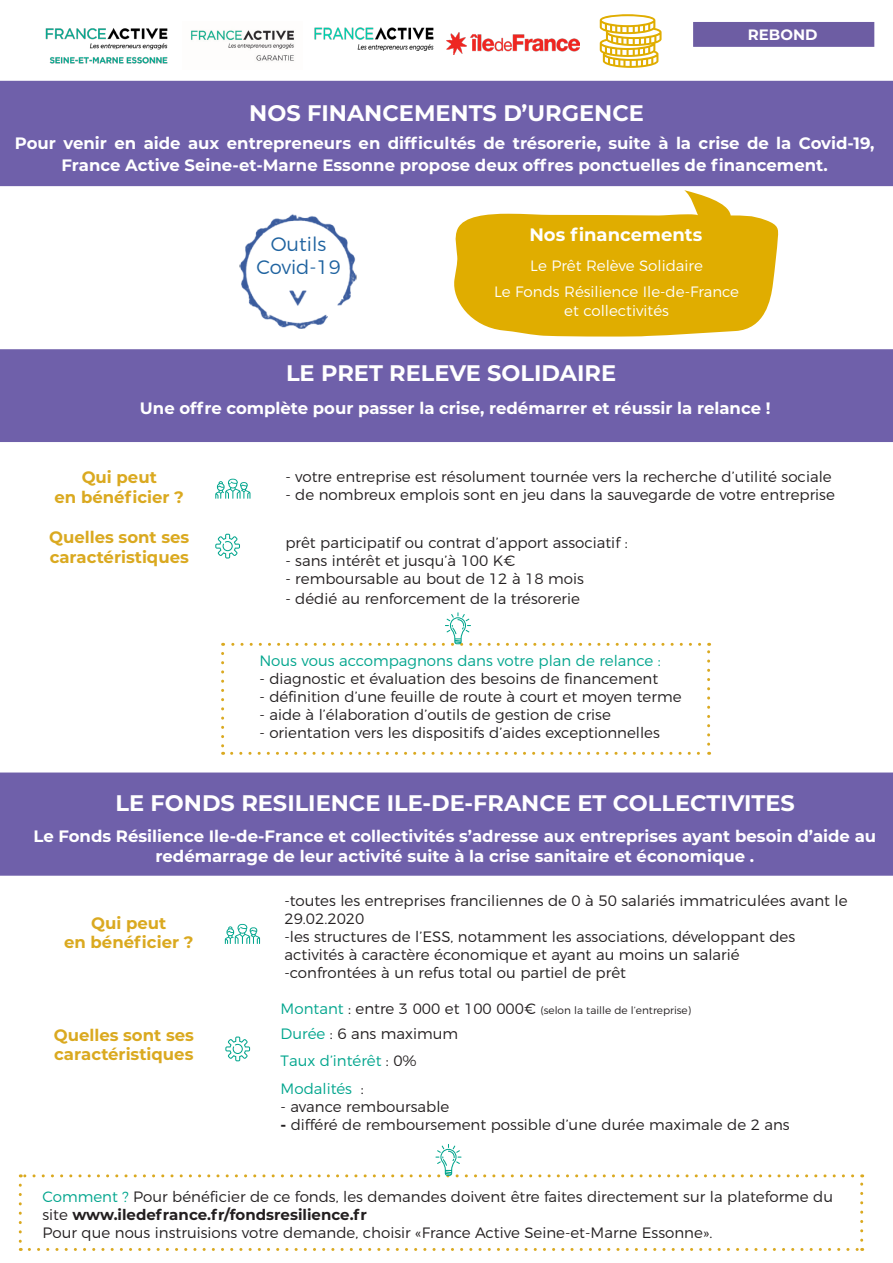
<style>
.page{position:relative;width:893px;height:1263px;background:#fff}
.page>*{position:absolute;margin:0;border:0;box-sizing:border-box;transform-origin:0 0}
.t1{font:700 22.5px "Montserrat";color:#fff}
.t2{font:300 19.5px "Montserrat";color:#1f63a0}
.t3{font:700 18px "Montserrat";color:#fff}
.t4{font:700 16.5px/19.8px "Montserrat";color:#fff;text-align:center}
.t5{font:700 16.5px/19.8px "Montserrat";color:#daa920;text-align:center}
.t6{font:300 15px/18px "Montserrat";color:#231f20}
.t7{font:300 15px "Montserrat";color:#00a58d}
.t8{font:300 15px/25.2px "Montserrat";color:#fff;text-align:center}
.t9{font:700 15px "Montserrat";color:#fff}
.t10{font:300 10.5px "Montserrat";color:#231f20}
.s1{font-size:15px;color:#00a58d}
.s2{font-size:15px}
.s3{color:#00a58d}
.s4{color:#231f20}
.s5{font-weight:700}
</style>
<div class="page">
<svg style="left:454px;top:190px;width:325px;height:147px;fill:#e0ad00"></svg>
<div style="left:0;top:772px;width:893px;height:104px;background:#6f60aa"></div>
<div style="left:0;top:349px;width:893px;height:93px;background:#6f60aa"></div>
<svg style="left:215px;top:479px;width:35px;height:20px"></svg>
<svg style="left:215px;top:534px;width:25px;height:24px"></svg>
<svg style="left:225px;top:924px;width:35px;height:20px"></svg>
<svg style="left:225px;top:1036px;width:25px;height:25px"></svg>
<img style="left:239px;top:214px;width:118px;height:115px">
<svg style="left:19px;top:1185px;width:3px;height:66px"></svg>
<svg style="left:29px;top:1248px;width:834px;height:3px"></svg>
<svg style="left:860px;top:1174px;width:3px;height:66px"></svg>
<svg style="left:20px;top:1144px;width:833px;height:33px"></svg>
<svg style="left:221px;top:653px;width:3px;height:102px"></svg>
<svg style="left:232px;top:752px;width:478px;height:3px"></svg>
<svg style="left:707px;top:643px;width:3px;height:101px"></svg>
<svg style="left:223px;top:612px;width:477px;height:34px"></svg>
<div style="left:0;top:81px;width:893px;height:105px;background:#6f60aa"></div>
<div style="left:693px;top:22px;width:181px;height:25px;background:#6d5da3;border:2px solid #6d5da3"></div>
<img style="left:45px;top:28px;width:123px;height:36px">
<svg style="left:600px;top:14px;width:62px;height:54px"></svg>
<img style="left:191px;top:30px;width:103px;height:31px">
<img style="left:314px;top:27px;width:120px;height:24px">
<img style="left:446px;top:33px;width:134px;height:21px">
<p class="t1" style="left:249px;top:97px;width:396px">NOS FINANCEMENTS D’URGENCE</p>
<p class="t9" style="left:748px;top:24px;width:71px">REBOND</p>
<p class="t4" style="left:15px;top:132px;width:861px;line-height:21.6px">Pour venir en aide aux entrepreneurs en difficultés de trésorerie, suite à la crise de la Covid-19,<br>France Active Seine-et-Marne Essonne propose deux offres ponctuelles de financement.</p>
<p class="t2" style="left:271px;top:228px;width:57px">Outils</p>
<p class="t2" style="left:256px;top:252px;width:86px">Covid-19</p>
<p class="t3" style="left:529px;top:222px;width:174px">Nos financements</p>
<p class="t8" style="left:494px;top:252px;width:247px">Le Prêt Relève Solidaire<br>Le Fonds Résilience Ile-de-France</p>
<p class="t8" style="left:564px;top:297px;width:106px">et collectivités</p>
<p class="t1" style="left:286px;top:357px;width:332px">LE PRET RELEVE SOLIDAIRE</p>
<p class="t4" style="left:140px;top:397px;width:632px">Une offre complète pour passer la crise, redémarrer et réussir la relance !</p>
<p class="t5" style="left:55px;top:467px;width:131px">Qui peut<br>en bénéficier ?</p>
<p class="t5" style="left:49px;top:526px;width:142px">Quelles sont ses</p>
<p class="t5" style="left:50px;top:546px;width:141px">caractéristiques</p>
<p class="t6" style="left:285px;top:466px;width:548px">- votre entreprise est résolument tournée vers la recherche d’utilité sociale</p>
<p class="t6" style="left:285px;top:484px;width:551px">- de nombreux emplois sont en jeu dans la sauvegarde de votre entreprise</p>
<p class="t6" style="left:285px;top:533px;width:344px">prêt participatif ou contrat d’apport associatif :</p>
<p class="t6" style="left:285px;top:551px;width:232px">- sans intérêt et jusqu’à 100 K€</p>
<p class="t6" style="left:285px;top:569px;width:300px">- remboursable au bout de 12 à 18 mois</p>
<p class="t6" style="left:285px;top:588px;width:296px">- dédié au renforcement de la trésorerie</p>
<p class="t7" style="left:259px;top:649px;width:403px">Nous vous accompagnons dans votre plan de relance :</p>
<p class="t6" style="left:259px;top:669px;width:400px">- diagnostic et évaluation des besoins de financement</p>
<p class="t6" style="left:259px;top:687px;width:424px">- définition d’une feuille de route à court et moyen terme</p>
<p class="t6" style="left:259px;top:705px;width:353px">- aide à l’élaboration d’outils de gestion de crise</p>
<p class="t6" style="left:259px;top:723px;width:402px">- orientation vers les dispositifs d’aides exceptionnelles</p>
<p class="t1" style="left:116px;top:786px;width:681px">LE FONDS RESILIENCE ILE-DE-FRANCE ET COLLECTIVITES</p>
<p class="t4" style="left:34px;top:826px;width:844px">Le Fonds Résilience Ile-de-France et collectivités s’adresse aux entreprises ayant besoin d’aide au redémarrage de leur activité suite à la crise sanitaire et économique .</p>
<p class="t5" style="left:64px;top:912px;width:131px">Qui peut<br>en bénéficier ?</p>
<p class="t5" style="left:54px;top:1024px;width:142px">Quelles sont ses</p>
<p class="t5" style="left:54px;top:1044px;width:141px">caractéristiques</p>
<p class="t6" style="left:284px;top:890px;width:565px">-toutes les entreprises franciliennes de 0 à 50 salariés immatriculées avant le<br>29.02.2020<br>-les structures de l’ESS, notamment les associations, développant des</p>
<p class="t6" style="left:284px;top:944px;width:457px">activités à caractère économique et ayant au moins un salarié -confrontées à un refus total ou partiel de prêt</p>
<p class="t10" style="left:281px;top:1002px;width:412px"><span class="s1">Montant</span> <span class="s2">: entre 3 000 et 100 000€</span> (selon la taille de l’entreprise)</p>
<p class="t6" style="left:281px;top:1024px;width:179px"><span class="s3">Durée</span> : 6 ans maximum</p>
<p class="t7" style="left:281px;top:1049px;width:138px">Taux d’intérêt <span class="s4">: 0%</span></p>
<p class="t7" style="left:281px;top:1076px;width:85px">Modalités <span class="s4">:</span></p>
<p class="t6" style="left:281px;top:1096px;width:170px">- avance remboursable</p>
<p class="t6" style="left:281px;top:1114px;width:511px"><span class="s5">-</span> différé de remboursement possible d’une durée maximale de 2 ans</p>
<p class="t6" style="left:43px;top:1186px;width:792px"><span class="s3">Comment ?</span> Pour bénéficier de ce fonds, les demandes doivent être faites directement sur la plateforme du site <span class="s5">www.iledefrance.fr/fondsresilience.fr</span></p>
<p class="t6" style="left:43px;top:1222px;width:671px">Pour que nous instruisions votre demande, choisir «France Active Seine-et-Marne Essonne».</p>
</div>
